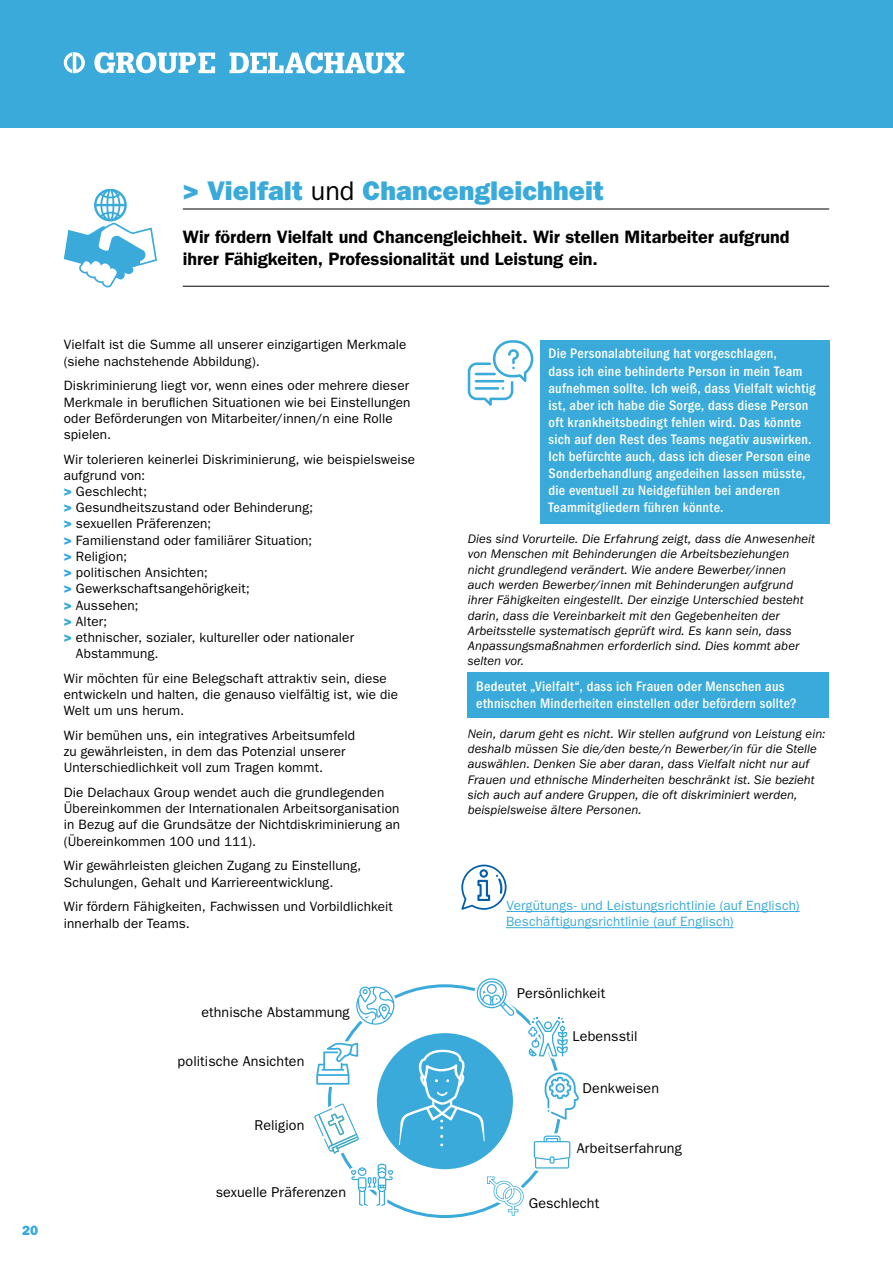
<style>
.page{position:relative;width:893px;height:1263px;background:#fff}
.page>*{position:absolute;margin:0;border:0;box-sizing:border-box;transform-origin:0 0}
.titre2{font:27px "ITC Franklin Gothic Std Hvy";color:#3aaadb}
._1phrase{font:600 18px/21.6px "ITC Franklin Gothic Std";color:#000}
.question2{font:500 condensed 14.25px/17.1px "ITC Franklin Gothic Std";letter-spacing:.02em;color:#fff}
.courant_9_espAV2{font:14.25px "ITC Franklin Gothic Std";letter-spacing:.01em;color:#000}
.courant_9_espAV2-2{font:13.5px/16.2px "ITC Franklin Gothic Std";letter-spacing:.01em;color:#000}
.courant{font:13.5px "ITC Franklin Gothic Std";letter-spacing:.01em;color:#3aaadb}
.t1{font:13.5px "ITC Franklin Gothic Std Hvy";color:#3aaadb}
.réponse{font:italic 12.75px/15.3px "ITC Franklin Gothic Std";letter-spacing:.005em;color:#000}
.s1{font-family:"ITC Franklin Gothic Std";color:#000}
.s2{font-family:"ITC Franklin Gothic Std Hvy";color:#3aaadb}
</style>
<div class="page">
<div style="left:0;top:0;width:893px;height:128px;background:#3aaadb"></div>
<svg style="left:230px;top:52px;width:174px;height:22px"></svg>
<svg style="left:64px;top:52px;width:21px;height:21px"></svg>
<svg style="left:94px;top:52px;width:121px;height:21px"></svg>
<div style="left:540px;top:340px;width:289px;height:183px;background:#3aaadb"></div>
<div style="left:468px;top:672px;width:361px;height:46px;background:#3aaadb"></div>
<hr style="left:183px;top:209px;width:646px;height:1px;background:#000">
<hr style="left:183px;top:286px;width:646px;height:1px;background:#000">
<svg style="left:64px;top:189px;width:93px;height:98px"></svg>
<hr style="left:507px;top:911px;width:293px;height:1px;background:#3aaadb">
<hr style="left:506px;top:927px;width:228px;height:1px;background:#3aaadb">
<svg style="left:314px;top:864px;width:271px;height:354px"></svg>
<svg style="left:468px;top:340px;width:65px;height:66px"></svg>
<hr style="left:475px;top:387px;width:24px;height:3px;background:#3aaadb">
<hr style="left:475px;top:373px;width:21px;height:2px;background:#3aaadb">
<p class="titre2" style="left:183px;top:175px;width:423px">&gt; Vielfalt <span class="s1">und</span> Chancengleichheit</p>
<p class="_1phrase" style="left:183px;top:226px;width:608px">Wir fördern Vielfalt und Chancengleichheit. Wir stellen Mitarbeiter aufgrund ihrer Fähigkeiten, Professionalität und Leistung ein.</p>
<p class="courant_9_espAV2-2" style="left:64px;top:337px;width:344px">Vielfalt ist die Summe all unserer einzigartigen Merkmale (siehe nachstehende Abbildung).</p>
<p class="courant_9_espAV2-2" style="left:64px;top:378px;width:348px">Diskriminierung liegt vor, wenn eines oder mehrere dieser Merkmale in beruflichen Situationen wie bei Einstellungen oder Beförderungen von Mitarbeiter/innen/n eine Rolle spielen.</p>
<p class="courant_9_espAV2-2" style="left:64px;top:451px;width:353px">Wir tolerieren keinerlei Diskriminierung, wie beispielsweise aufgrund von:</p>
<p class="courant_9_espAV2-2" style="left:64px;top:483px;width:85px"><span class="s2">&gt;</span> Geschlecht;</p>
<p class="courant_9_espAV2-2" style="left:64px;top:500px;width:251px"><span class="s2">&gt;</span> Gesundheitszustand oder Behinderung;</p>
<p class="courant_9_espAV2-2" style="left:64px;top:516px;width:149px"><span class="s2">&gt;</span> sexuellen Präferenzen;</p>
<p class="courant_9_espAV2-2" style="left:64px;top:532px;width:250px"><span class="s2">&gt;</span> Familienstand oder familiärer Situation;</p>
<p class="courant_9_espAV2-2" style="left:64px;top:548px;width:65px"><span class="s2">&gt;</span> Religion;</p>
<p class="courant_9_espAV2-2" style="left:64px;top:564px;width:146px"><span class="s2">&gt;</span> politischen Ansichten;</p>
<p class="courant_9_espAV2-2" style="left:64px;top:581px;width:188px"><span class="s2">&gt;</span> Gewerkschaftsangehörigkeit;</p>
<p class="courant_9_espAV2-2" style="left:64px;top:597px;width:76px"><span class="s2">&gt;</span> Aussehen;</p>
<p class="courant_9_espAV2-2" style="left:64px;top:613px;width:45px"><span class="s2">&gt;</span> Alter;</p>
<p class="courant_9_espAV2-2" style="left:64px;top:629px;width:292px"><span class="s2">&gt;</span> ethnischer, sozialer, kultureller oder nationaler</p>
<p class="courant_9_espAV2-2" style="left:76px;top:645px;width:84px">Abstammung.</p>
<p class="courant_9_espAV2-2" style="left:64px;top:670px;width:336px">Wir möchten für eine Belegschaft attraktiv sein, diese entwickeln und halten, die genauso vielfältig ist, wie die<br>Welt um uns herum.</p>
<p class="courant_9_espAV2-2" style="left:64px;top:727px;width:293px">Wir bemühen uns, ein integratives Arbeitsumfeld zu gewährleisten, in dem das Potenzial unserer<br>Unterschiedlichkeit voll zum Tragen kommt.</p>
<p class="courant_9_espAV2-2" style="left:64px;top:784px;width:338px">Die Delachaux Group wendet auch die grundlegenden Übereinkommen der Internationalen Arbeitsorganisation in Bezug auf die Grundsätze der Nichtdiskriminierung an (Übereinkommen 100 und 111).</p>
<p class="courant_9_espAV2-2" style="left:64px;top:858px;width:299px">Wir gewährleisten gleichen Zugang zu Einstellung,<br>Schulungen, Gehalt und Karriereentwicklung.</p>
<p class="courant_9_espAV2-2" style="left:64px;top:898px;width:331px;line-height:17.1px">Wir fördern Fähigkeiten, Fachwissen und Vorbildlichkeit innerhalb der Teams.</p>
<p class="t1" style="left:22px;top:1222px;width:18px">20</p>
<p class="courant_9_espAV2" style="left:201px;top:1004px;width:150px">ethnische Abstammung</p>
<p class="courant_9_espAV2" style="left:178px;top:1053px;width:128px">politische Ansichten</p>
<p class="courant_9_espAV2" style="left:255px;top:1117px;width:51px">Religion</p>
<p class="courant_9_espAV2" style="left:216px;top:1184px;width:132px">sexuelle Präferenzen</p>
<p class="question2" style="left:549px;top:345px;width:268px">Die Personalabteilung hat vorgeschlagen,<br>dass ich eine behinderte Person in mein Team aufnehmen sollte. Ich weiß, dass Vielfalt wichtig ist, aber ich habe die Sorge, dass diese Person oft krankheitsbedingt fehlen wird. Das könnte sich auf den Rest des Teams negativ auswirken.<br>Ich befürchte auch, dass ich dieser Person eine Sonderbehandlung angedeihen lassen müsste, die eventuell zu Neidgefühlen bei anderen Teammitgliedern führen könnte.</p>
<p class="réponse" style="left:468px;top:531px;width:349px">Dies sind Vorurteile. Die Erfahrung zeigt, dass die Anwesenheit von Menschen mit Behinderungen die Arbeitsbeziehungen nicht grundlegend verändert. Wie andere Bewerber/innen auch werden Bewerber/innen mit Behinderungen aufgrund ihrer Fähigkeiten eingestellt. Der einzige Unterschied besteht darin, dass die Vereinbarkeit mit den Gegebenheiten der Arbeitsstelle systematisch geprüft wird. Es kann sein, dass Anpassungsmaßnahmen erforderlich sind. Dies kommt aber selten vor.</p>
<p class="question2" style="left:476px;top:677px;width:322px">Bedeutet „Vielfalt“, dass ich Frauen oder Menschen aus ethnischen Minderheiten einstellen oder befördern sollte?</p>
<p class="réponse" style="left:468px;top:726px;width:359px">Nein, darum geht es nicht. Wir stellen aufgrund von Leistung ein: deshalb müssen Sie die/den beste/n Bewerber/in für die Stelle auswählen. Denken Sie aber daran, dass Vielfalt nicht nur auf Frauen und ethnische Minderheiten beschränkt ist. Sie bezieht sich auch auf andere Gruppen, die oft diskriminiert werden, beispielsweise ältere Personen.</p>
<p class="courant" style="left:507px;top:897px;width:295px">Vergütungs- und Leistungsrichtlinie (auf Englisch)</p>
<p class="courant" style="left:506px;top:914px;width:229px">Beschäftigungsrichtlinie (auf Englisch)</p>
<p class="courant_9_espAV2" style="left:517px;top:985px;width:90px">Persönlichkeit</p>
<p class="courant_9_espAV2" style="left:573px;top:1028px;width:67px">Lebensstil</p>
<p class="courant_9_espAV2" style="left:583px;top:1080px;width:78px">Denkweisen</p>
<p class="courant_9_espAV2" style="left:577px;top:1140px;width:107px">Arbeitserfahrung</p>
<p class="courant_9_espAV2" style="left:529px;top:1195px;width:72px">Geschlecht</p>
</div>
